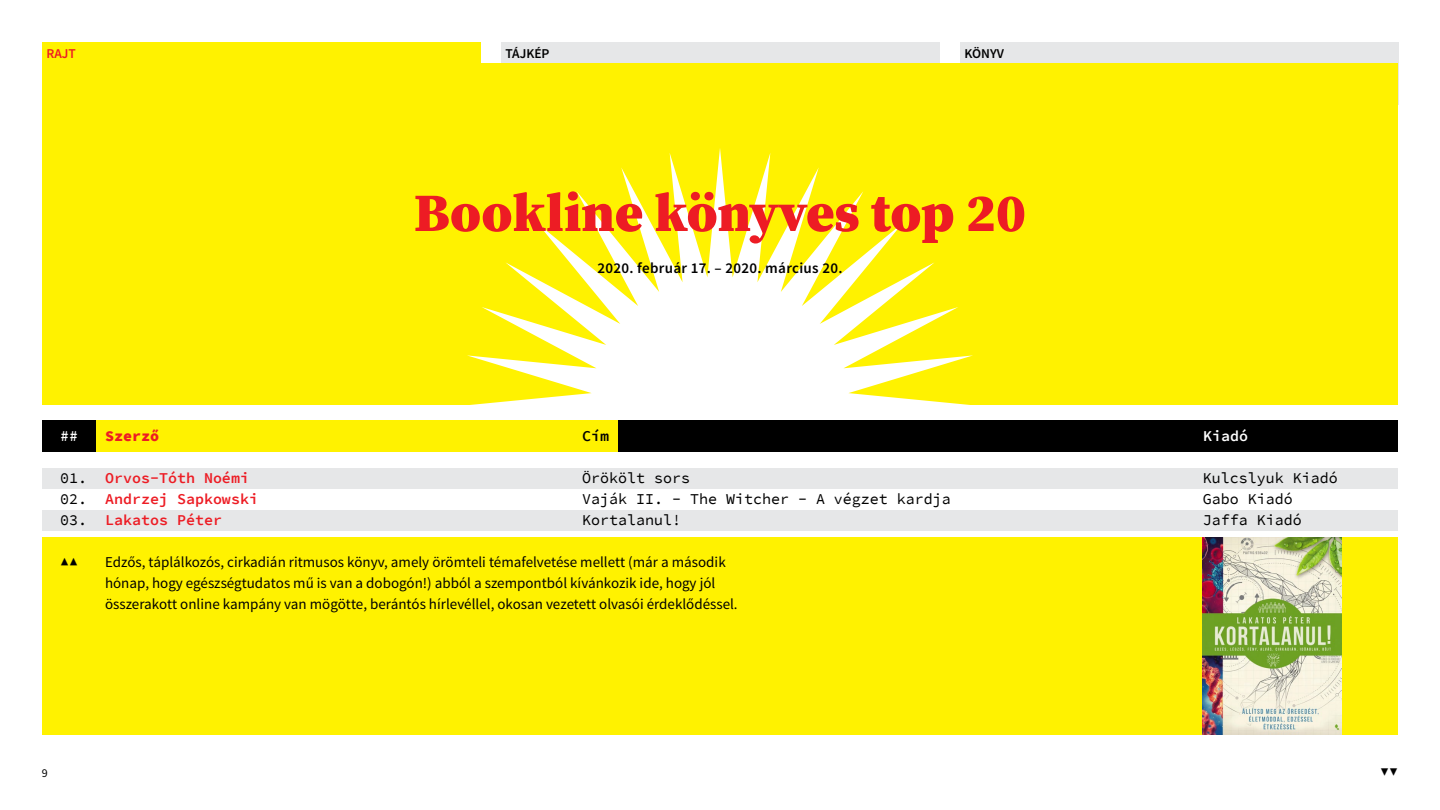
<style>
.page{position:relative;width:1440px;height:810px;background:#fff}
.page>*{position:absolute;margin:0;border:0;box-sizing:border-box;transform-origin:0 0}
.t1{font:900 54px "Source Serif Pro";color:#ed1c24}
.t2{font:15px/21px "Source Sans Pro";color:#000}
.t3{font:15px "Source Code Pro";color:#000}
.t4{font:600 15px "Source Code Pro";color:#ed1c24}
.t5{font:600 15px "Source Sans Pro";letter-spacing:.02em;color:#000}
.t6{font:600 15px "Source Code Pro";color:#fff}
.t7{font:900 15px "Source Code Pro";color:#ed1c24}
.t8{font:600 15px "Source Code Pro";color:#000}
.t9{font:600 13.5px "Source Sans Pro";color:#000}
.t10{font:600 13.5px "Source Sans Pro";color:#ed1c24}
.t11{font:12px "Source Sans Pro";color:#000}
.s1{font-weight:400;color:#000}
</style>
<div class="page">
<div style="left:501px;top:42px;width:438px;height:63px;background:#e6e7e8"></div>
<div style="left:960px;top:42px;width:438px;height:63px;background:#e6e7e8"></div>
<div style="left:42px;top:468px;width:1356px;height:21px;background:#e6e7e8"></div>
<div style="left:42px;top:420px;width:54px;height:32px;background:#000"></div>
<div style="left:618px;top:420px;width:780px;height:32px;background:#000"></div>
<div style="left:96px;top:420px;width:522px;height:32px;background:#fff200"></div>
<div style="left:42px;top:63px;width:1356px;height:342px;background:#fff200"></div>
<div style="left:42px;top:510px;width:1356px;height:21px;background:#e6e7e8"></div>
<svg style="left:467px;top:148px;width:506px;height:257px"></svg>
<div style="left:42px;top:42px;width:438px;height:63px;background:#fff200"></div>
<div style="left:42px;top:537px;width:1356px;height:198px;background:#fff200"></div>
<img style="left:1203px;top:537px;width:139px;height:198px">
<p class="t10" style="left:46px;top:45px;width:28px">Rajt</p>
<p class="t9" style="left:506px;top:45px;width:30px">Tájkép</p>
<p class="t9" style="left:964px;top:45px;width:40px">Könyv</p>
<h1 class="t1" style="left:414px;top:175px;width:614px">Bookline könyves top 20</h1>
<p class="t5" style="left:598px;top:259px;width:246px">2020. február 17. – 2020. március 20.</p>
<p class="t6" style="left:60px;top:425px;width:19px">##</p>
<p class="t7" style="left:105px;top:425px;width:55px">Szerző</p>
<p class="t8" style="left:582px;top:425px;width:28px">Cím</p>
<p class="t6" style="left:1203px;top:425px;width:46px">Kiadó</p>
<p class="t4" style="left:60px;top:467px;width:190px"><span class="s1">01.</span> Orvos-Tóth Noémi</p>
<p class="t3" style="left:582px;top:467px;width:110px">Örökölt sors</p>
<p class="t3" style="left:1203px;top:467px;width:136px">Kulcslyuk Kiadó</p>
<p class="t4" style="left:60px;top:488px;width:199px"><span class="s1">02.</span> Andrzej Sapkowski</p>
<p class="t3" style="left:582px;top:488px;width:370px">Vaják II. - The Witcher - A végzet kardja</p>
<p class="t3" style="left:1203px;top:488px;width:91px">Gabo Kiadó</p>
<p class="t4" style="left:60px;top:509px;width:163px"><span class="s1">03.</span> Lakatos Péter</p>
<p class="t3" style="left:582px;top:509px;width:101px">Kortalanul!</p>
<p class="t3" style="left:1203px;top:509px;width:100px">Jaffa Kiadó</p>
<p class="t3" style="left:60px;top:551px;width:19px">▲▲</p>
<p class="t2" style="left:105px;top:552px;width:634px">Edzős, táplálkozós, cirkadián ritmusos könyv, amely örömteli témafelvetése mellett (már a második hónap, hogy egészségtudatos mű is van a dobogón!) abból a szempontból kívánkozik ide, hogy jól összerakott online kampány van mögötte, berántós hírlevéllel, okosan vezetett olvasói érdeklődéssel.</p>
<p class="t11" style="left:42px;top:766px;width:7px">9</p>
<p class="t3" style="left:1380px;top:761px;width:19px">▼▼</p>
</div>
